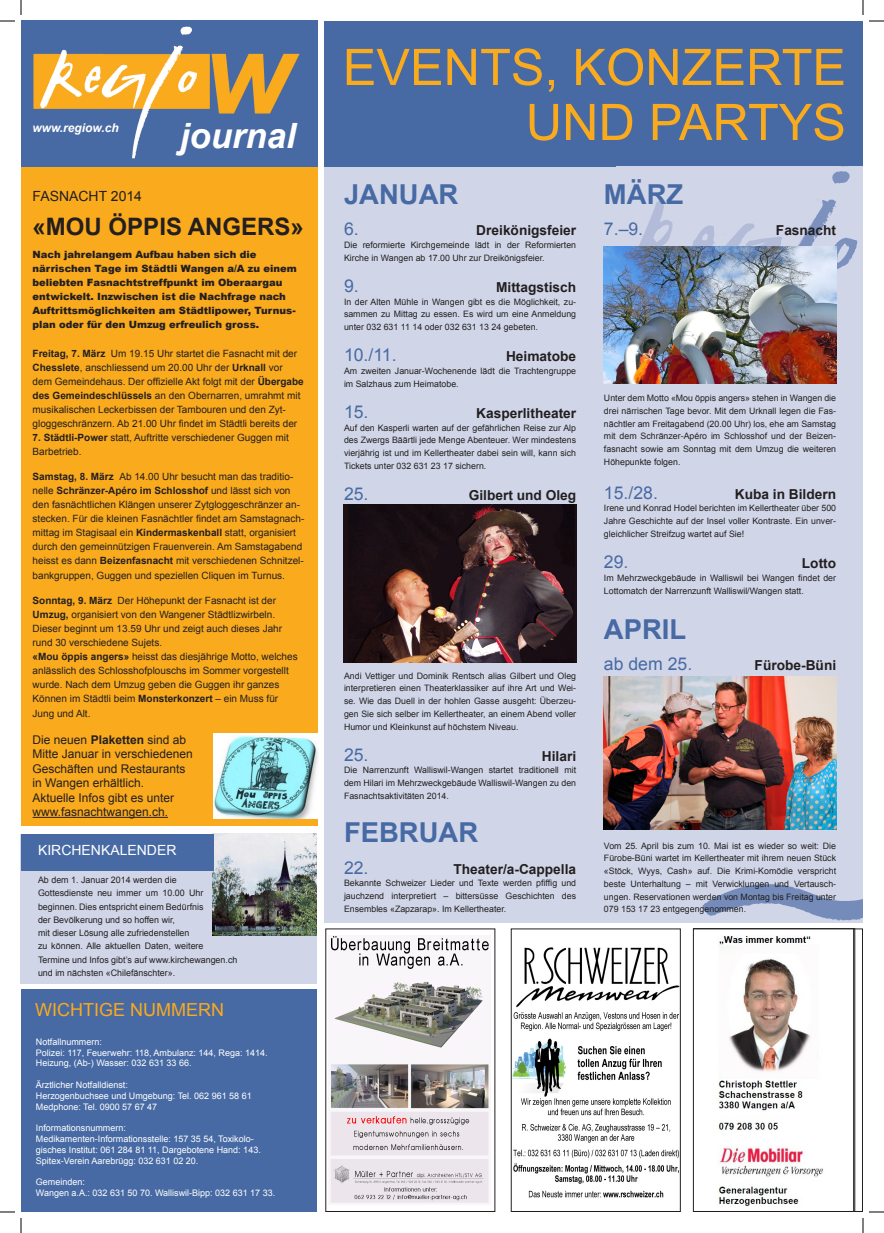
<style>
.page{position:relative;width:884px;height:1233px;background:#fff}
.page>*{position:absolute;margin:0;border:0;box-sizing:border-box;transform-origin:0 0}
.t1{font:50.4px/55px "Arial";color:#faaa1d;text-align:right}
.t2{font:italic 700 34.8px "Arial";color:#fff}
.t3{font:700 27.4px "Arial";color:#476aa4}
.t4{font:700 24px "Arial";color:#231f20}
.t5{font:18px "Arial";color:#faaa1d}
.t6{font:17.6px "Arial";color:#476aa4}
.t7{font:14px "Arial";color:#fff}
.t8{font:14px "Arial";color:#231f20}
.t9{font:700 13.7px "Arial";color:#231f20}
.t10{font:12px/14.5px "Arial";color:#231f20}
.t11{font:italic 700 12px "Arial";color:#fff}
.t12{font:10px/14px "Arial";color:#231f20}
.t13{font:900 10px/14px "Arial";color:#231f20}
.t14{font:9px/10.8px "Arial";color:#fff}
.t15{font:9px/13.3px "Arial";color:#231f20}
.t16{font:8.8px/12.7px "Arial";color:#231f20;text-align:justify}
.s1{font-weight:700}
</style>
<div class="page">
<div style="left:325px;top:167px;width:538px;height:755px;background:#d0d6e8"></div>
<img style="left:688px;top:884px;width:175px;height:39px">
<div style="left:325px;top:21px;width:538px;height:146px;background:#476aa4"></div>
<div style="left:21px;top:833px;width:296px;height:150px;background:#d0d6e8"></div>
<img style="left:212px;top:833px;width:105px;height:102px">
<div style="left:21px;top:989px;width:296px;height:223px;background:#476aa4"></div>
<img style="left:639px;top:201px;width:94px;height:45px">
<img style="left:733px;top:171px;width:125px;height:213px">
<div style="left:21px;top:833px;width:193px;height:37px;background:#476aa4"></div>
<img style="left:330px;top:936px;width:159px;height:267px">
<img style="left:513px;top:947px;width:166px;height:251px">
<div style="left:511px;top:928px;width:170px;height:284px;border:1px solid #231f20"></div>
<img style="left:718px;top:930px;width:138px;height:280px">
<div style="left:693px;top:928px;width:170px;height:284px;border:1px solid #231f20"></div>
<img style="left:21px;top:21px;width:297px;height:146px">
<div style="left:21px;top:167px;width:297px;height:658px;background:#faaa1d"></div>
<hr style="left:33px;top:817px;width:135px;height:1px;background:#231f20">
<img style="left:344px;top:505px;width:232px;height:157px">
<img style="left:604px;top:677px;width:232px;height:152px">
<img style="left:604px;top:246px;width:232px;height:138px">
<img style="left:214px;top:733px;width:104px;height:85px">
<svg style="left:0;top:1211px;width:15px;height:1px"></svg>
<svg style="left:869px;top:1211px;width:15px;height:1px"></svg>
<svg style="left:0;top:0;width:22px;height:22px"></svg>
<svg style="left:20px;top:1218px;width:2px;height:15px"></svg>
<svg style="left:862px;top:0;width:22px;height:22px"></svg>
<svg style="left:862px;top:1218px;width:2px;height:15px"></svg>
<h3 class="t11" style="left:32px;top:121px;width:88px">www.regiow.ch</h3>
<h2 class="t2" style="left:180px;top:117px;width:118px">journal</h2>
<h3 class="t8" style="left:33px;top:188px;width:111px">FASNACHT 2014</h3>
<h3 class="t4" style="left:33px;top:213px;width:273px">«MOU ÖPPIS ANGERS»</h3>
<p class="t13" style="left:33px;top:247px;width:266px">Nach jahrelangem Aufbau haben sich die närrischen Tage im Städtli Wangen a/A zu einem beliebten Fasnachtstreffpunkt im Oberaargau entwickelt. Inzwischen ist die Nachfrage nach Auftrittsmöglichkeiten am Städtlipower, Turnus&shy;plan oder für den Umzug erfreulich gross.</p>
<p class="t12" style="left:33px;top:346px;width:273px"><span class="s1">Freitag, 7. März</span> Um 19.15 Uhr startet die Fasnacht mit der <span class="s1">Chesslete</span>, anschliessend um 20.00 Uhr der <span class="s1">Urknall</span> vor dem Gemeindehaus. Der offizielle Akt folgt mit der <span class="s1">Übergabe des Gemeindeschlüssels</span> an den Obernarren, umrahmt mit musikalischen Leckerbissen der Tambouren und den Zyt&shy;gloggeschränzern. Ab 21.00 Uhr findet im Städtli bereits der</p>
<p class="t12" style="left:33px;top:430px;width:258px"><span class="s1">7. Städtli-Power</span> statt, Auftritte verschiedener Guggen mit<br>Barbetrieb.</p>
<p class="t12" style="left:33px;top:469px;width:273px"><span class="s1">Samstag, 8. März</span> Ab 14.00 Uhr besucht man das traditio&shy;nelle <span class="s1">Schränzer-Apéro im Schlosshof</span> und lässt sich von den fasnächtlichen Klängen unserer Zytgloggeschränzer an&shy;stecken. Für die kleinen Fasnächtler findet am Samstagnach&shy;mittag im Stagisaal ein <span class="s1">Kindermaskenball</span> statt, organisiert durch den gemeinnützigen Frauenverein. Am Samstagabend heisst es dann <span class="s1">Beizenfasnacht</span> mit verschiedenen Schnitzel-</p>
<p class="t12" style="left:33px;top:568px;width:254px">bankgruppen, Guggen und speziellen Cliquen im Turnus.</p>
<p class="t12" style="left:33px;top:593px;width:267px"><span class="s1">Sonntag, 9. März</span> Der Höhepunkt der Fasnacht ist der <span class="s1">Umzug,</span> organisiert von den Wangener Städtlizwirbeln.<br>Dieser beginnt um 13.59 Uhr und zeigt auch dieses Jahr rund 30 verschiedene Sujets.<br><span class="s1">«Mou öppis angers»</span> heisst das diesjährige Motto, welches anlässlich des Schlosshofplouschs im Sommer vorgestellt wurde. Nach dem Umzug geben die Guggen ihr ganzes Können im Städtli beim <span class="s1">Monsterkonzert</span> – ein Muss für</p>
<p class="t12" style="left:33px;top:706px;width:59px">Jung und Alt.</p>
<h3 class="t10" style="left:33px;top:732px;width:162px">Die neuen <span class="s1">Plaketten</span> sind ab<br>Mitte Januar in verschiedenen<br>Geschäften und Restaurants in Wangen erhältlich.<br>Aktuelle Infos gibt es unter www.fasnachtwangen.ch.</h3>
<h3 class="t7" style="left:38px;top:842px;width:140px">KIRCHENKALENDER</h3>
<p class="t15" style="left:38px;top:873px;width:201px">Ab dem 1. Januar 2014 werden die<br>Gottesdienste neu immer um 10.00 Uhr beginnen. Dies entspricht einem Bedürfnis<br>der Bevölkerung und so hoffen wir,<br>mit dieser Lösung alle zufriedenstellen<br>zu können. Alle aktuellen Daten, weitere Termine und Infos gibt’s auf www.kirchewangen.ch und im nächsten «Chilefänschter».</p>
<h3 class="t5" style="left:35px;top:999px;width:190px">WICHTIGE NUMMERN</h3>
<p class="t14" style="left:36px;top:1036px;width:233px">Notfallnummern:<br>Polizei: 117, Feuerwehr: 118, Ambulanz: 144, Rega: 1414.<br>Heizung, (Ab-) Wasser: 032 631 33 66.</p>
<p class="t14" style="left:36px;top:1079px;width:217px">Ärztlicher Notfalldienst:<br>Herzogenbuchsee und Umgebung: Tel. 062 961 58 61<br>Medphone: Tel. 0900 57 67 47</p>
<p class="t14" style="left:36px;top:1122px;width:226px">Informationsnummern:<br>Medikamenten-Informationsstelle: 157 35 54, Toxikolo&shy;gisches Institut: 061 284 81 11, Dargebotene Hand: 143.<br>Spitex-Verein Aarebrügg: 032 631 02 20.</p>
<p class="t14" style="left:36px;top:1176px;width:241px">Gemeinden:<br>Wangen a.A.: 032 631 50 70. Walliswil-Bipp: 032 631 17 33.</p>
<h1 class="t1" style="left:343px;top:40px;width:505px">EVENTS, KONZERTE<br>UND PARTYS</h1>
<h3 class="t3" style="left:344px;top:179px;width:116px">JANUAR</h3>
<h3 class="t6" style="left:344px;top:219px;width:16px">6.</h3>
<h3 class="t9" style="left:476px;top:223px;width:101px">Dreikönigsfeier</h3>
<p class="t16" style="left:344px;top:238px;width:234px">Die reformierte Kirchgemeinde lädt in der Reformierten<br>Kirche in Wangen ab 17.00 Uhr zur Dreikönigsfeier.</p>
<h3 class="t6" style="left:344px;top:276px;width:16px">9.</h3>
<h3 class="t9" style="left:496px;top:279px;width:82px">Mittagstisch</h3>
<p class="t16" style="left:344px;top:295px;width:234px">In der Alten Mühle in Wangen gibt es die Möglichkeit, zu&shy;sammen zu Mittag zu essen. Es wird um eine Anmeldung unter 032 631 11 14 oder 032 631 13 24 gebeten.</p>
<h3 class="t6" style="left:344px;top:345px;width:54px">10./11.</h3>
<h3 class="t9" style="left:506px;top:349px;width:72px">Heimatobe</h3>
<p class="t16" style="left:344px;top:364px;width:234px">Am zweiten Januar-Wochenende lädt die Trachtengruppe im Salzhaus zum Heimatobe.</p>
<h3 class="t6" style="left:344px;top:402px;width:26px">15.</h3>
<h3 class="t9" style="left:476px;top:405px;width:101px">Kasperlitheater</h3>
<p class="t16" style="left:344px;top:421px;width:234px">Auf den Kasperli warten auf der gefährlichen Reise zur Alp des Zwergs Bäärtli jede Menge Abenteuer. Wer mindestens vierjährig ist und im Kellertheater dabei sein will, kann sich Tickets unter 032 631 23 17 sichern.</p>
<h3 class="t6" style="left:344px;top:484px;width:26px">25.</h3>
<h3 class="t9" style="left:469px;top:487px;width:109px">Gilbert und Oleg</h3>
<p class="t16" style="left:344px;top:669px;width:234px">Andi Vettiger und Dominik Rentsch alias Gilbert und Oleg interpretieren einen Theaterklassiker auf ihre Art und Wei&shy;se. Wie das Duell in der hohlen Gasse ausgeht: Überzeu&shy;gen Sie sich selber im Kellertheater, an einem Abend voller Humor und Kleinkunst auf höchstem Niveau.</p>
<h3 class="t6" style="left:344px;top:744px;width:26px">25.</h3>
<h3 class="t9" style="left:542px;top:748px;width:36px">Hilari</h3>
<p class="t16" style="left:344px;top:764px;width:234px">Die Narrenzunft Walliswil-Wangen startet traditionell mit dem Hilari im Mehrzweckgebäude Walliswil-Wangen zu den Fasnachtsaktivitäten 2014.</p>
<h3 class="t3" style="left:344px;top:817px;width:136px">FEBRUAR</h3>
<h3 class="t6" style="left:344px;top:857px;width:26px">22.</h3>
<h3 class="t9" style="left:453px;top:861px;width:124px">Theater/a-Cappella</h3>
<p class="t16" style="left:344px;top:877px;width:234px">Bekannte Schweizer Lieder und Texte werden pfiffig und jauchzend interpretiert – bittersüsse Geschichten des Ensembles «Zapzarap». Im Kellertheater.</p>
<h3 class="t3" style="left:604px;top:179px;width:81px">MÄRZ</h3>
<h3 class="t6" style="left:604px;top:219px;width:41px">7.–9.</h3>
<h3 class="t9" style="left:776px;top:223px;width:62px">Fasnacht</h3>
<p class="t16" style="left:604px;top:391px;width:234px">Unter dem Motto «Mou öppis angers» stehen in Wangen die drei närrischen Tage bevor. Mit dem Urknall legen die Fas&shy;nächtler am Freitagabend (20.00 Uhr) los, ehe am Samstag mit dem Schränzer-Apéro im Schlosshof und der Beizen&shy;fasnacht sowie am Sonntag mit dem Umzug die weiteren Höhepunkte folgen.</p>
<h3 class="t6" style="left:604px;top:482px;width:55px">15./28.</h3>
<h3 class="t9" style="left:735px;top:486px;width:103px">Kuba in Bildern</h3>
<p class="t16" style="left:604px;top:502px;width:234px">Irene und Konrad Hodel berichten im Kellertheater über 500<br>Jahre Geschichte auf der Insel voller Kontraste. Ein unver&shy;gleichlicher Streifzug wartet auf Sie!</p>
<h3 class="t6" style="left:604px;top:552px;width:26px">29.</h3>
<h3 class="t9" style="left:802px;top:555px;width:36px">Lotto</h3>
<p class="t16" style="left:604px;top:571px;width:234px">Im Mehrzweckgebäude in Walliswil bei Wangen findet der<br>Lottomatch der Narrenzunft Walliswil/Wangen statt.</p>
<h3 class="t3" style="left:604px;top:614px;width:84px">APRIL</h3>
<h3 class="t6" style="left:604px;top:654px;width:90px">ab dem 25.</h3>
<h3 class="t9" style="left:755px;top:658px;width:83px">Fürobe-Büni</h3>
<p class="t16" style="left:604px;top:839px;width:234px">Vom 25. April bis zum 10. Mai ist es wieder so weit: Die Fürobe-Büni wartet im Kellertheater mit ihrem neuen Stück «Stöck, Wyys, Cash» auf. Die Krimi-Komödie verspricht beste Unterhaltung – mit Verwicklungen und Vertausch&shy;ungen. Reservationen werden von Montag bis Freitag unter 079 153 17 23 entgegengenommen.</p>
</div>
